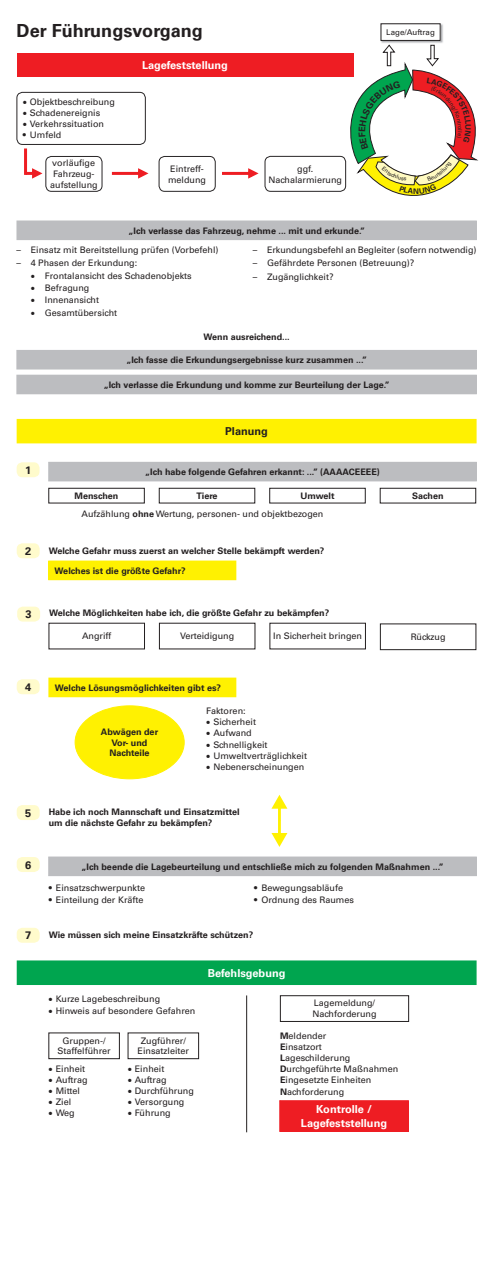
<style>
.page{position:relative;width:494px;height:1287px;background:#fff}
.page>*{position:absolute;margin:0;border:0;box-sizing:border-box;transform-origin:0 0}
.t1{font:700 18.12px "Univers LT Pro 65";color:#231f20}
.t2{font:700 11.02px/13.2px "Univers LT Pro 65";color:#fff;text-align:center}
.t3{font:700 11.02px "Univers LT Pro 65";color:#231f20}
.t4{font:700 10.98px "Univers LT Pro 65";color:#fff}
.t5{font:700 10.98px "Univers LT Pro 65";color:#231f20}
.t6{font:9.02px/11px "Univers LT Pro 55 Roman";color:#231f20;text-align:center}
.t7{font:700 9.02px/10.8px "Univers LT Pro 65";color:#231f20;text-align:center}
.t8{font:8.98px/10.8px "Univers LT Pro 55 Roman";color:#231f20;text-align:center}
.t9{font:700 8.98px "Univers LT Pro 65";color:#231f20}
.t10{font:7.98px "Univers LT Pro 55 Roman";color:#231f20}
.s1{font-family:"Univers LT Pro 65";font-weight:700}
</style>
<div class="page">
<div style="left:17px;top:53px;width:336px;height:24px;background:#ee1d23"></div>
<div style="left:17px;top:92px;width:128px;height:53px;border:1px solid #282526;border-radius:6px"></div>
<div style="left:46px;top:156px;width:56px;height:36px;border:1px solid #282526;border-radius:6px"></div>
<svg style="left:111px;top:168px;width:38px;height:11px"></svg>
<svg style="left:222px;top:168px;width:37px;height:11px"></svg>
<svg style="left:27px;top:166px;width:19px;height:15px"></svg>
<div style="left:159px;top:156px;width:56px;height:36px;border:1px solid #282526;border-radius:6px"></div>
<div style="left:264px;top:156px;width:81px;height:36px;border:1px solid #282526;border-radius:6px"></div>
<hr style="left:24px;top:148px;width:3px;height:27px;background:#ee1d23">
<div style="left:17px;top:221px;width:459px;height:19px;background:#bcbdc0"></div>
<div style="left:17px;top:350px;width:459px;height:19px;background:#bcbdc0"></div>
<div style="left:17px;top:375px;width:459px;height:19px;background:#bcbdc0"></div>
<div style="left:17px;top:419px;width:458px;height:24px;background:#fff101"></div>
<div style="left:17px;top:462px;width:22px;height:15px;background:#fffbcc;border-radius:6px"></div>
<div style="left:49px;top:462px;width:427px;height:19px;background:#bcbdc0"></div>
<div style="left:48px;top:488px;width:96px;height:15px;border:1px solid #231f20"></div>
<div style="left:159px;top:488px;width:96px;height:15px;border:1px solid #231f20"></div>
<div style="left:269px;top:488px;width:96px;height:15px;border:1px solid #231f20"></div>
<div style="left:379px;top:488px;width:96px;height:15px;border:1px solid #231f20"></div>
<img style="left:380px;top:23px;width:62px;height:20px">
<div style="left:380px;top:24px;width:59px;height:16px;background:#fff"></div>
<div style="left:380px;top:24px;width:60px;height:17px;border:1px solid #231f20"></div>
<div style="left:17px;top:543px;width:23px;height:15px;background:#fffbcc;border-radius:6px"></div>
<div style="left:380px;top:624px;width:95px;height:26px;border:1px solid #231f20"></div>
<div style="left:17px;top:607px;width:23px;height:15px;background:#fffbcc;border-radius:6px"></div>
<div style="left:49px;top:561px;width:186px;height:19px;background:#fff101"></div>
<div style="left:17px;top:679px;width:23px;height:15px;background:#fffbcc;border-radius:6px"></div>
<div style="left:49px;top:678px;width:186px;height:19px;background:#fff101"></div>
<div style="left:75px;top:706px;width:109px;height:73px;background:#fff101;border-radius:50%"></div>
<div style="left:17px;top:805px;width:23px;height:15px;background:#fffbcc;border-radius:6px"></div>
<div style="left:17px;top:857px;width:23px;height:15px;background:#fffbcc;border-radius:6px"></div>
<div style="left:49px;top:857px;width:427px;height:19px;background:#bcbdc0"></div>
<svg style="left:271px;top:795px;width:17px;height:52px"></svg>
<div style="left:17px;top:928px;width:23px;height:15px;background:#fffbcc;border-radius:6px"></div>
<div style="left:17px;top:961px;width:458px;height:23px;background:#00a54f"></div>
<div style="left:17px;top:960px;width:459px;height:25px;border:1px solid #00a54f"></div>
<div style="left:49px;top:1033px;width:70px;height:26px;border:1px solid #231f20"></div>
<div style="left:128px;top:1033px;width:71px;height:26px;border:1px solid #231f20"></div>
<hr style="left:246px;top:995px;width:1px;height:137px;background:#231f20">
<div style="left:280px;top:995px;width:128px;height:27px;border:1px solid #231f20"></div>
<div style="left:279px;top:1101px;width:129px;height:30px;background:#ee1d23"></div>
<div style="left:279px;top:1100px;width:129px;height:32px;border:1px solid #ee1d23"></div>
<svg style="left:350px;top:45px;width:129px;height:151px"></svg>
<h1 class="t1" style="left:17px;top:17px;width:187px">Der Führungsvorgang</h1>
<p class="t4" style="left:142px;top:58px;width:87px">Lagefeststellung</p>
<p class="t8" style="left:23px;top:96px;width:93px">• Objektbeschreibung</p>
<p class="t8" style="left:23px;top:107px;width:79px">• Schadenereignis</p>
<p class="t8" style="left:23px;top:118px;width:83px">• Verkehrssituation</p>
<p class="t8" style="left:23px;top:129px;width:40px">• Umfeld</p>
<p class="t8" style="left:50px;top:157px;width:49px">vorläufige<br>Fahrzeug&shy;aufstellung</p>
<p class="t8" style="left:168px;top:163px;width:39px;text-align:left">Eintreff&shy;meldung</p>
<p class="t8" style="left:268px;top:163px;width:75px">ggf.<br>Nachalarmierung</p>
<p class="t9" style="left:128px;top:224px;width:238px">„Ich verlasse das Fahrzeug, nehme ... mit und erkunde.”</p>
<p class="t8" style="left:17px;top:244px;width:203px">– Einsatz mit Bereitstellung prüfen (Vorbefehl)</p>
<p class="t8" style="left:17px;top:257px;width:122px">– 4 Phasen der Erkundung:</p>
<p class="t8" style="left:31px;top:270px;width:162px">• Frontalansicht des Schadenobjekts</p>
<p class="t8" style="left:31px;top:282px;width:60px">• Befragung</p>
<p class="t8" style="left:31px;top:294px;width:70px">• Innenansicht</p>
<p class="t8" style="left:31px;top:307px;width:88px">• Gesamtübersicht</p>
<p class="t10" style="left:386px;top:27px;width:50px">Lage/Auftrag</p>
<p class="t8" style="left:253px;top:244px;width:225px">– Erkundungsbefehl an Begleiter (sofern notwendig)</p>
<p class="t8" style="left:253px;top:257px;width:163px">– Gefährdete Personen (Betreuung)?</p>
<p class="t8" style="left:253px;top:271px;width:82px">– Zugänglichkeit?</p>
<p class="t9" style="left:203px;top:331px;width:88px">Wenn ausreichend...</p>
<p class="t9" style="left:126px;top:353px;width:242px">„Ich fasse die Erkundungsergebnisse kurz zusammen ...”</p>
<p class="t9" style="left:104px;top:378px;width:287px">„Ich verlasse die Erkundung und komme zur Beurteilung der Lage.”</p>
<p class="t5" style="left:225px;top:424px;width:44px">Planung</p>
<p class="t5" style="left:25px;top:462px;width:8px">1</p>
<p class="t9" style="left:145px;top:465px;width:236px">„Ich habe folgende Gefahren erkannt: ...” (AAAACEEEE)</p>
<p class="t9" style="left:75px;top:489px;width:45px">Menschen</p>
<p class="t9" style="left:196px;top:489px;width:23px">Tiere</p>
<p class="t9" style="left:300px;top:489px;width:36px">Umwelt</p>
<p class="t9" style="left:412px;top:489px;width:33px">Sachen</p>
<p class="t8" style="left:81px;top:508px;width:243px">Aufzählung <span class="s1">ohne</span> Wertung, personen- und objektbezogen</p>
<p class="t3" style="left:25px;top:543px;width:8px">2</p>
<p class="t7" style="left:49px;top:544px;width:277px">Welche Gefahr muss zuerst an welcher Stelle bekämpft werden?</p>
<p class="t7" style="left:55px;top:565px;width:132px">Welches ist die größte Gefahr?</p>
<p class="t3" style="left:26px;top:606px;width:8px">3</p>
<p class="t7" style="left:49px;top:607px;width:281px">Welche Möglichkeiten habe ich, die größte Gefahr zu bekämpfen?</p>
<p class="t6" style="left:82px;top:630px;width:31px">Angriff</p>
<p class="t6" style="left:180px;top:630px;width:56px">Verteidigung</p>
<p class="t6" style="left:273px;top:630px;width:90px">In Sicherheit bringen</p>
<p class="t6" style="left:410px;top:631px;width:36px">Rückzug</p>
<p class="t3" style="left:25px;top:679px;width:8px">4</p>
<p class="t7" style="left:55px;top:682px;width:168px">Welche Lösungsmöglichkeiten gibt es?</p>
<p class="t6" style="left:206px;top:705px;width:41px">Faktoren:</p>
<p class="t6" style="left:206px;top:716px;width:51px">• Sicherheit</p>
<p class="t6" style="left:206px;top:727px;width:47px">• Aufwand</p>
<p class="t6" style="left:206px;top:738px;width:63px">• Schnelligkeit</p>
<p class="t6" style="left:206px;top:749px;width:102px">• Umweltverträglichkeit</p>
<p class="t6" style="left:206px;top:760px;width:99px">• Nebenerscheinungen</p>
<p class="t7" style="left:101px;top:726px;width:59px">Abwägen der<br>Vor- und<br>Nachteile</p>
<p class="t3" style="left:25px;top:805px;width:8px">5</p>
<p class="t7" style="left:49px;top:806px;width:192px;text-align:left">Habe ich noch Mannschaft und Einsatzmittel um die nächste Gefahr zu bekämpfen?</p>
<p class="t3" style="left:25px;top:857px;width:8px">6</p>
<p class="t7" style="left:81px;top:861px;width:363px">„Ich beende die Lagebeurteilung und entschließe mich zu folgenden Maßnahmen ...”</p>
<p class="t6" style="left:49px;top:881px;width:98px">• Einsatzschwerpunkte</p>
<p class="t6" style="left:49px;top:894px;width:96px">• Einteilung der Kräfte</p>
<p class="t6" style="left:254px;top:881px;width:90px">• Bewegungsabläufe</p>
<p class="t6" style="left:254px;top:894px;width:101px">• Ordnung des Raumes</p>
<p class="t3" style="left:25px;top:928px;width:8px">7</p>
<p class="t7" style="left:49px;top:929px;width:206px">Wie müssen sich meine Einsatzkräfte schützen?</p>
<p class="t2" style="left:207px;top:966px;width:79px">Befehlsgebung</p>
<p class="t6" style="left:49px;top:993px;width:113px">• Kurze Lagebeschreibung</p>
<p class="t6" style="left:49px;top:1005px;width:148px">• Hinweis auf besondere Gefahren</p>
<p class="t6" style="left:57px;top:1035px;width:55px;line-height:10.8px">Gruppen-/<br>Staffelführer</p>
<p class="t6" style="left:137px;top:1035px;width:53px;line-height:10.8px">Zugführer/<br>Einsatzleiter</p>
<p class="t6" style="left:49px;top:1063px;width:38px">• Einheit</p>
<p class="t6" style="left:49px;top:1074px;width:40px">• Auftrag</p>
<p class="t6" style="left:49px;top:1085px;width:33px">• Mittel</p>
<p class="t6" style="left:49px;top:1096px;width:24px">• Ziel</p>
<p class="t6" style="left:49px;top:1107px;width:28px">• Weg</p>
<p class="t6" style="left:128px;top:1063px;width:38px">• Einheit</p>
<p class="t6" style="left:128px;top:1074px;width:40px">• Auftrag</p>
<p class="t6" style="left:128px;top:1085px;width:68px">• Durchführung</p>
<p class="t6" style="left:128px;top:1096px;width:58px">• Versorgung</p>
<p class="t6" style="left:128px;top:1107px;width:44px">• Führung</p>
<p class="t6" style="left:312px;top:997px;width:66px;line-height:10.8px;text-align:left">Lagemeldung/<br>Nachforderung</p>
<p class="t6" style="left:280px;top:1030px;width:119px;text-align:left"><span class="s1">M</span>eldender<br><span class="s1">E</span>insatzort<br><span class="s1">L</span>ageschilderung<br><span class="s1">D</span>urchgeführte Maßnahmen<br><span class="s1">E</span>ingesetzte Einheiten<br><span class="s1">N</span>achforderung</p>
<p class="t2" style="left:301px;top:1102px;width:88px">Kontrolle /<br>Lagefeststellung</p>
</div>
